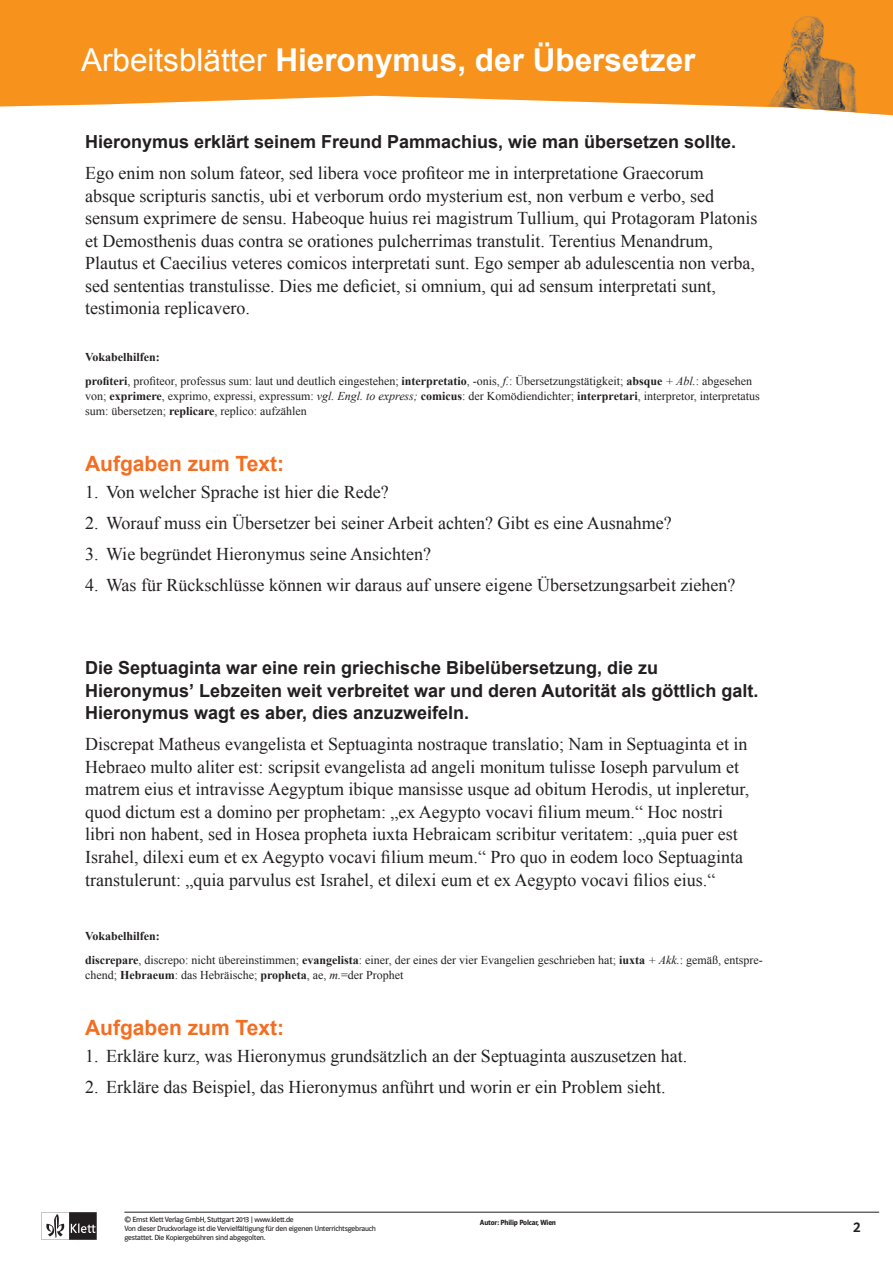
<style>
.page{position:relative;width:893px;height:1263px;background:#fff}
.page>*{position:absolute;margin:0;border:0;box-sizing:border-box;transform-origin:0 0}
.t1{font:700 31.5px "Arial";color:#fff}
.t2{font:700 21px "Arial";color:#f36e21}
.t3{font:18px/22.5px "Times New Roman";color:#231f20}
.t4{font:700 18px/22.5px "Arial";color:#231f20}
.t5{font:15px "Polo ST11 K Krftg";color:#231f20}
.t6{font:12px/23.5px "Times New Roman";color:#231f20}
.t7{font:7.5px/8.9px "Polo ST11 K Buch";letter-spacing:-.025em;color:#231f20}
.t8{font:7.5px "Polo ST11 K Hfett";letter-spacing:-.025em;color:#231f20}
.s1{font-weight:400}
.s2{font-weight:700}
.s3{font-style:italic}
</style>
<div class="page">
<hr style="left:124px;top:1212px;width:755px;height:1px;background:#231f20">
<svg style="left:41px;top:1212px;width:56px;height:28px"></svg>
<svg style="left:0;top:0;width:893px;height:115px;background:#f79f37"></svg>
<img style="left:742px;top:13px;width:136px;height:101px">
<h1 class="t1" style="left:81px;top:39px;width:616px"><span class="s1">Arbeitsblätter</span> Hieronymus, der Übersetzer</h1>
<p class="t4" style="left:85px;top:131px;width:653px">Hieronymus erklärt seinem Freund Pammachius, wie man übersetzen sollte.</p>
<p class="t3" style="left:85px;top:162px;width:674px">Ego enim non solum fateor, sed libera voce profiteor me in interpretatione Graecorum absque scripturis sanctis, ubi et verborum ordo mysterium est, non verbum e verbo, sed sensum exprimere de sensu. Habeoque huius rei magistrum Tullium, qui Protagoram Platonis et Demosthenis duas contra se orationes pulcherrimas transtulit. Terentius Menandrum, Plautus et Caecilius veteres comicos interpretati sunt. Ego semper ab adulescentia non verba, sed -sententias transtulisse. Dies me deficiet, si omnium, qui ad sensum interpretati sunt, testimonia replicavero.</p>
<p class="t6" style="left:85px;top:345px;width:669px"><span class="s2">Vokabelhilfen:<br>profiteri</span>, profiteor, professus sum: laut und deutlich eingestehen; <span class="s2">interpretatio</span>, -onis, <span class="s3">f.</span>: Übersetzungstätigkeit; <span class="s2">absque</span> <span class="s3">+ Abl.</span>: abgesehen</p>
<p class="t6" style="left:85px;top:388px;width:676px;line-height:15px">von; <span class="s2">exprimere</span>, exprimo, expressi, expressum: <span class="s3">vgl. Engl. to express;</span> <span class="s2">comicus</span>: der Komödiendichter; <span class="s2">interpretari</span>, interpretor, interpretatus sum: übersetzen; <span class="s2">replicare</span>, replico: aufzählen</p>
<p class="t2" style="left:85px;top:450px;width:201px">Aufgaben zum Text:</p>
<p class="t3" style="left:85px;top:481px;width:305px">1. Von welcher Sprache ist hier die Rede?</p>
<p class="t3" style="left:85px;top:512px;width:588px">2. Worauf muss ein Übersetzer bei seiner Arbeit achten? Gibt es eine Ausnahme?</p>
<p class="t3" style="left:85px;top:543px;width:348px">3. Wie begründet Hieronymus seine Ansichten?</p>
<p class="t3" style="left:85px;top:574px;width:652px">4. Was für Rückschlüsse können wir daraus auf unsere eigene Übersetzungsarbeit ziehen?</p>
<p class="t4" style="left:85px;top:657px;width:675px">Die Septuaginta war eine rein griechische Bibelübersetzung, die zu<br>Hieronymusʼ Lebzeiten weit verbreitet war und deren Autorität als göttlich galt.<br>Hieronymus wagt es aber, dies anzuzweifeln.</p>
<p class="t3" style="left:85px;top:733px;width:666px">Discrepat Matheus evangelista et Septuaginta nostraque translatio; Nam in Septuaginta et in Hebraeo multo aliter est: scripsit evangelista ad angeli monitum tulisse Ioseph parvulum et matrem eius et intravisse Aegyptum ibique mansisse usque ad obitum Herodis, ut inpleretur, quod dictum est a domino per prophetam: „ex Aegypto vocavi filium meum.“ Hoc nostri libri non habent, sed in Hosea propheta iuxta Hebraicam scribitur veritatem: „quia puer est Israhel, dilexi eum et ex Aegypto vocavi filium meum.“ Pro quo in eodem loco Septuaginta transtulerunt: „quia parvulus est Israhel, et dilexi eum et ex Aegypto vocavi filios eius.“</p>
<p class="t6" style="left:85px;top:924px;width:679px"><span class="s2">Vokabelhilfen:<br>discrepare</span>, discrepo: nicht übereinstimmen; <span class="s2">evangelista</span>: einer, der eines der vier Evangelien geschrieben hat; <span class="s2">iuxta</span> <span class="s3">+ Akk.</span>: gemäß, entspre-</p>
<p class="t6" style="left:85px;top:962px;width:320px">chend; <span class="s2">Hebraeum</span>: das Hebräische; <span class="s2">propheta</span>, ae, <span class="s3">m.</span>=der Prophet</p>
<p class="t2" style="left:85px;top:1014px;width:201px">Aufgaben zum Text:</p>
<p class="t3" style="left:85px;top:1044px;width:604px">1. Erkläre kurz, was Hieronymus grundsätzlich an der Septuaginta auszusetzen hat.</p>
<p class="t3" style="left:85px;top:1075px;width:582px">2. Erkläre das Beispiel, das Hieronymus anführt und worin er ein Problem sieht.</p>
<p class="t7" style="left:124px;top:1215px;width:253px">© Ernst Klett Verlag GmbH, Stuttgart 2013 | www.klett.de<br>Von dieser Druckvorlage ist die Vervielfältigung für den eigenen Unterrichtsgebrauch gestattet. Die Kopiergebühren sind abgegolten.</p>
<p class="t5" style="left:853px;top:1218px;width:9px">2</p>
<p class="t8" style="left:480px;top:1218px;width:78px">Autor: Philip Polcar, Wien</p>
</div>
